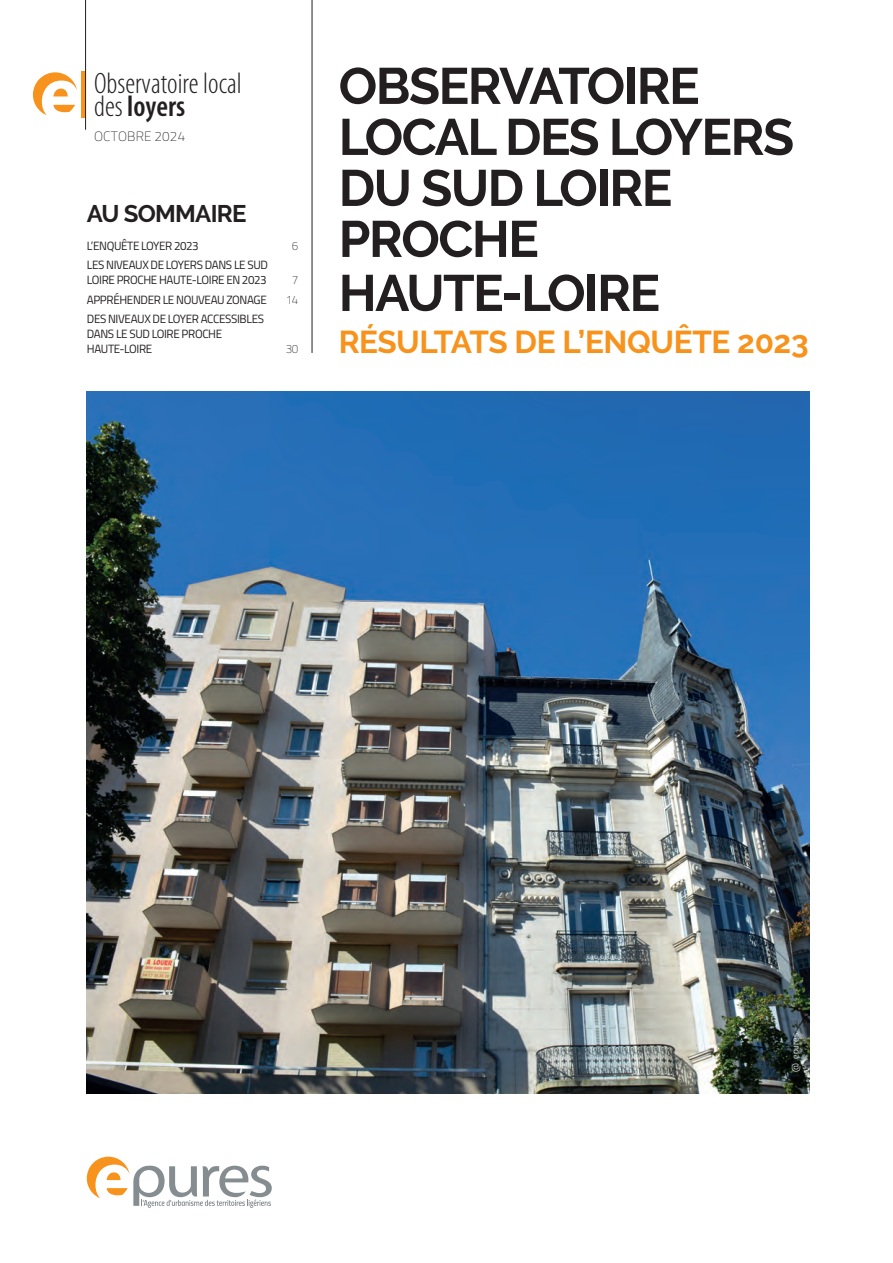
<style>
.page{position:relative;width:893px;height:1263px;background:#fff}
.page>*{position:absolute;margin:0;border:0;box-sizing:border-box;transform-origin:0 0}
.t1{font:700 51px/51.8px "Raleway";letter-spacing:-.03em;color:#231f20}
.t2{font:700 31.5px "Raleway";letter-spacing:-.01em;color:#f7931d}
.t3{font:300 condensed 29.55px/23px "Myriad Pro";color:#231f20}
.t4{font:700 24px "Raleway";letter-spacing:-.03em;color:#231f20}
.t5{font:100 13.5px "Titillium";letter-spacing:.01em;color:#231f20}
.t6{font:12px/15px "Titillium";letter-spacing:-.03em;color:#231f20}
.t7{font:100 12px "Titillium";color:#231f20}
.t8{font:300 9px "Titillium";color:#fff}
.s1{font-weight:600}
</style>
<div class="page">
<svg style="left:87px;top:1157px;width:185px;height:51px"></svg>
<hr style="left:312px;top:0;width:1px;height:353px;background:#231f20">
<div style="left:81px;top:71px;width:5px;height:47px;background:#f7931d"></div>
<hr style="left:85px;top:0;width:1px;height:130px;background:#231f20">
<svg style="left:33px;top:72px;width:44px;height:43px"></svg>
<img style="left:87px;top:391px;width:723px;height:702px">
<h3 class="t3" style="left:94px;top:72px;width:149px">Observatoire local des <span class="s1">loyers</span></h3>
<p class="t5" style="left:94px;top:127px;width:93px">OCTOBRE 2024</p>
<h3 class="t4" style="left:87px;top:200px;width:161px">AU SOMMAIRE</h3>
<p class="t6" style="left:87px;top:238px;width:113px">L’ENQUÊTE LOYER 2023</p>
<p class="t7" style="left:292px;top:237px;width:8px">6</p>
<p class="t6" style="left:87px;top:257px;width:183px">LES NIVEAUX DE LOYERS DANS LE SUD<br>LOIRE PROCHE HAUTE-LOIRE EN 2023</p>
<p class="t7" style="left:292px;top:272px;width:8px">7</p>
<p class="t6" style="left:87px;top:291px;width:181px">APPRÉHENDER LE NOUVEAU ZONAGE</p>
<p class="t7" style="left:286px;top:291px;width:14px">14</p>
<p class="t6" style="left:87px;top:311px;width:179px">DES NIVEAUX DE LOYER ACCESSIBLES<br>DANS LE SUD LOIRE PROCHE<br>HAUTE-LOIRE</p>
<p class="t7" style="left:286px;top:340px;width:14px">30</p>
<h1 class="t1" style="left:339px;top:60px;width:457px">OBSERVATOIRE<br>LOCAL DES LOYERS<br>DU SUD LOIRE<br>PROCHE<br>HAUTE-LOIRE</h1>
<h2 class="t2" style="left:339px;top:324px;width:471px">RÉSULTATS DE L’ENQUÊTE 2023</h2>
<p class="t8" style="left:789px;top:1071px;width:40px;rotate:-90deg">@ epures</p>
</div>
